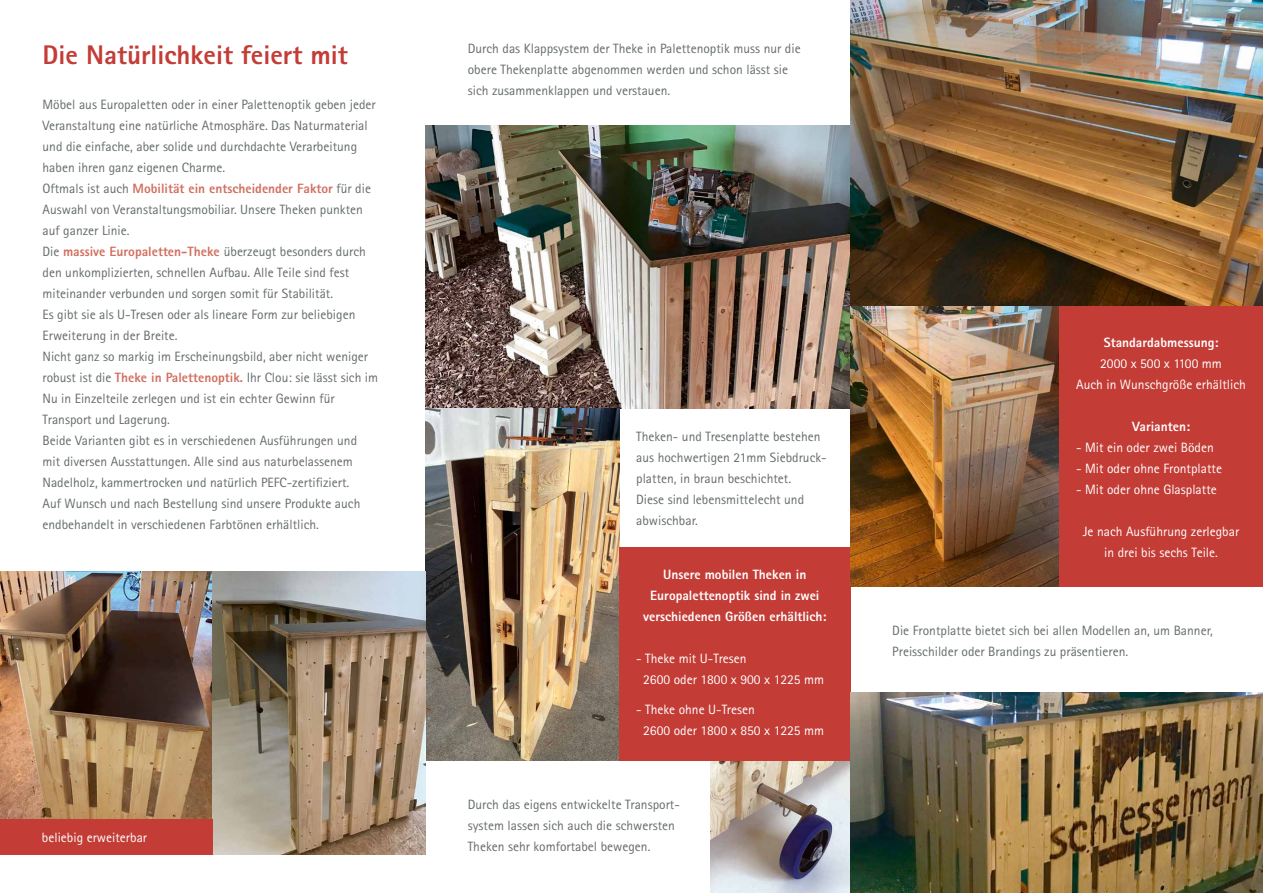
<style>
.page{position:relative;width:1263px;height:893px;background:#fff}
.page>*{position:absolute;margin:0;border:0;box-sizing:border-box;transform-origin:0 0}
.t1{font:800 27px "AT Rotis Sans Serif";color:#c33c36}
.t2{font:13.5px/21px "AT Rotis Sans Serif";color:#656b6d}
.t3{font:13.5px/21px "AT Rotis Sans Serif";color:#fff}
.t4{font:800 13.5px/21px "AT Rotis Sans Serif";color:#fff;text-align:center}
.s1{font-weight:800;color:#d16f5f}
</style>
<div class="page">
<img style="left:425px;top:125px;width:425px;height:283px">
<img style="left:425px;top:408px;width:194px;height:352px">
<img style="left:710px;top:760px;width:140px;height:133px">
<img style="left:850px;top:0;width:413px;height:306px">
<div style="left:619px;top:547px;width:231px;height:213px;background:#c33c36"></div>
<img style="left:850px;top:306px;width:209px;height:281px">
<img style="left:850px;top:692px;width:413px;height:201px">
<div style="left:1059px;top:306px;width:204px;height:281px;background:#c33c36"></div>
<img style="left:0;top:571px;width:213px;height:248px">
<img style="left:213px;top:571px;width:212px;height:283px">
<div style="left:0;top:819px;width:213px;height:35px;background:#c33c36"></div>
<h1 class="t1" style="left:43px;top:37px;width:307px">Die Natürlichkeit feiert mit</h1>
<p class="t2" style="left:43px;top:93px;width:337px">Möbel aus Europaletten oder in einer Palettenoptik geben jeder Veranstaltung eine natürliche Atmosphäre. Das Naturmaterial und die einfache, aber solide und durchdachte Verarbeitung haben ihren ganz eigenen Charme.<br>Oftmals ist auch <span class="s1">Mobilität ein entscheidender Faktor</span> für die Auswahl von Veranstaltungsmobiliar. Unsere Theken punkten auf ganzer Linie.<br>Die <span class="s1">massive Europaletten-Theke</span> überzeugt besonders durch den unkomplizierten, schnellen Aufbau. Alle Teile sind fest miteinander verbunden und sorgen somit für Stabilität.<br>Es gibt sie als U-Tresen oder als lineare Form zur beliebigen Erweiterung in der Breite.<br>Nicht ganz so markig im Erscheinungsbild, aber nicht weniger robust ist die <span class="s1">Theke in Palettenoptik.</span> Ihr Clou: sie lässt sich im Nu in Einzelteile zerlegen und ist ein echter Gewinn für Transport und Lagerung.<br>Beide Varianten gibt es in verschiedenen Ausführungen und mit diversen Ausstattungen. Alle sind aus naturbelassenem Nadelholz, kammertrocken und natürlich PEFC-zertifiziert.<br>Auf Wunsch und nach Bestellung sind unsere Produkte auch endbehandelt in verschiedenen Farbtönen erhältlich.</p>
<p class="t3" style="left:42px;top:826px;width:107px">beliebig erweiterbar</p>
<p class="t2" style="left:468px;top:38px;width:334px">Durch das Klappsystem der Theke in Palettenoptik muss nur die obere Thekenplatte abgenommen werden und schon lässt sie sich zusammenklappen und verstauen.</p>
<p class="t2" style="left:636px;top:426px;width:192px">Theken- und Tresenplatte bestehen aus hochwertigen 21mm Siebdruck&shy;platten, in braun beschichtet.<br>Diese sind lebensmittelecht und abwischbar.</p>
<p class="t4" style="left:643px;top:563px;width:185px">Unsere mobilen Theken in<br>Europalettenoptik sind in zwei verschiedenen Größen erhältlich:</p>
<p class="t3" style="left:643px;top:647px;width:182px;text-indent:-7px">- Theke mit U-Tresen<br>2600 oder 1800 x 900 x 1225 mm</p>
<p class="t3" style="left:643px;top:698px;width:182px;text-indent:-7px">- Theke ohne U-Tresen<br>2600 oder 1800 x 850 x 1225 mm</p>
<p class="t2" style="left:468px;top:794px;width:214px">Durch das eigens entwickelte Transport&shy;system lassen sich auch die schwersten<br>Theken sehr komfortabel bewegen.</p>
<p class="t4" style="left:1104px;top:331px;width:116px">Standardabmessung:</p>
<p class="t3" style="left:1076px;top:353px;width:171px;text-align:center">2000 x 500 x 1100 mm<br>Auch in Wunschgröße erhältlich</p>
<p class="t4" style="left:1132px;top:416px;width:59px">Varianten:</p>
<p class="t3" style="left:1076px;top:437px;width:139px">- Mit ein oder zwei Böden</p>
<p class="t3" style="left:1076px;top:458px;width:147px">- Mit oder ohne Frontplatte</p>
<p class="t3" style="left:1076px;top:479px;width:142px">- Mit oder ohne Glasplatte</p>
<p class="t3" style="left:1083px;top:521px;width:158px;text-align:center">Je nach Ausführung zerlegbar in drei bis sechs Teile.</p>
<p class="t2" style="left:892px;top:620px;width:322px">Die Frontplatte bietet sich bei allen Modellen an, um Banner,<br>Preisschilder oder Brandings zu präsentieren.</p>
</div>
